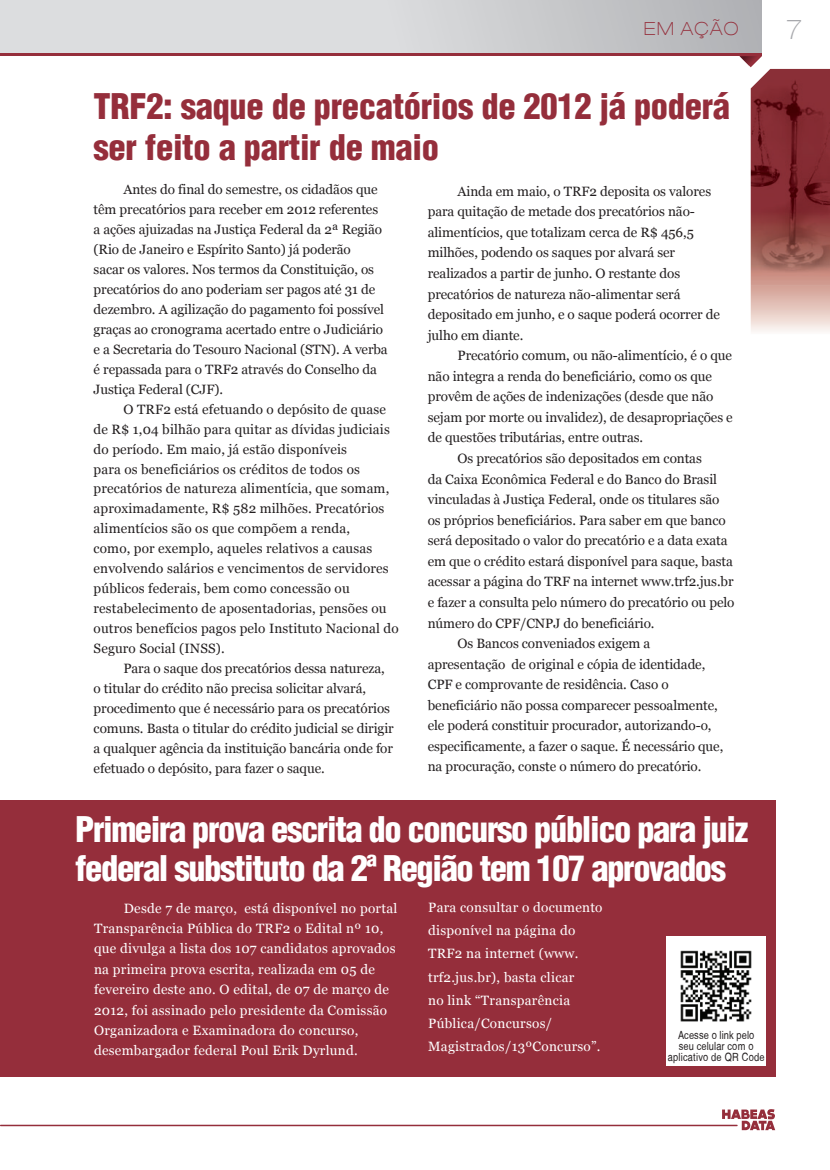
<style>
.page{position:relative;width:830px;height:1170px;background:#fff}
.page>*{position:absolute;margin:0;border:0;box-sizing:border-box;transform-origin:0 0}
.t1{font:900 condensed 34.5px/39px "Helvetica";letter-spacing:-.04em;color:#fff}
.t2{font:900 condensed 34.5px/40.5px "Helvetica";letter-spacing:-.01em;color:#952e3b}
.t3{font:100 expanded 27px "Helvetica 33";color:#a8a9ad}
.t4{font:100 expanded 18px "Helvetica 33";letter-spacing:.075em;color:#952e3b}
.t5{font:13.5px/20px "Georgia";letter-spacing:-.005em;color:#231f20}
.t6{font:13.5px/20.4px "Georgia";letter-spacing:.02em;color:#fff}
.t7{font:condensed 11.25px/11.2px "Helvetica";letter-spacing:.01em;color:#231f20;text-align:center}
</style>
<div class="page">
<svg style="left:721px;top:1109px;width:53px;height:21px"></svg>
<hr style="left:0;top:1124px;width:737px;height:2px;background:#952e3b">
<div style="left:0;top:0;width:761px;height:54px;background:linear-gradient(to right,#e7e8ea,#bbbcbf)"></div>
<hr style="left:0;top:54px;width:761px;height:2px;background:#952e3b">
<svg style="left:739px;top:56px;width:22px;height:11px"></svg>
<svg style="left:750px;top:285px;width:79px;height:47px;background:#e6c9c1"></svg>
<img style="left:750px;top:69px;width:79px;height:216px">
<div style="left:0;top:800px;width:775px;height:276px;background:#952e3b"></div>
<img style="left:666px;top:936px;width:99px;height:94px">
<div style="left:666px;top:1030px;width:99px;height:35px;background:#fff"></div>
<h3 class="t4" style="left:643px;top:17px;width:96px">EM AÇÃO</h3>
<h1 class="t2" style="left:94px;top:86px;width:637px">TRF2: saque de precatórios de 2012 já poderá ser feito a partir de maio</h1>
<p class="t5" style="left:94px;top:180px;width:295px;text-indent:30px">Antes do final do semestre, os cidadãos que têm precatórios para receber em 2012 referentes a ações ajuizadas na Justiça Federal da 2ª Região (Rio de Janeiro e Espírito Santo) já poderão<br>sacar os valores. Nos termos da Constituição, os precatórios do ano poderiam ser pagos até 31 de dezembro. A agilização do pagamento foi possível graças ao cronograma acertado entre o Judiciário e a Secretaria do Tesouro Nacional (STN). A verba é repassada para o TRF2 através do Conselho da Justiça Federal (CJF).</p>
<p class="t5" style="left:94px;top:399px;width:306px;text-indent:30px">O TRF2 está efetuando o depósito de quase de R$ 1,04 bilhão para quitar as dívidas judiciais do período. Em maio, já estão disponíveis<br>para os beneficiários os créditos de todos os precatórios de natureza alimentícia, que somam, aproximadamente, R$ 582 milhões. Precatórios alimentícios são os que compõem a renda,<br>como, por exemplo, aqueles relativos a causas envolvendo salários e vencimentos de servidores públicos federais, bem como concessão ou restabelecimento de aposentadorias, pensões ou outros benefícios pagos pelo Instituto Nacional do Seguro Social (INSS).</p>
<p class="t5" style="left:94px;top:658px;width:301px;text-indent:30px">Para o saque dos precatórios dessa natureza, o titular do crédito não precisa solicitar alvará, procedimento que é necessário para os precatórios comuns. Basta o titular do crédito judicial se dirigir a qualquer agência da instituição bancária onde for efetuado o depósito, para fazer o saque.</p>
<p class="t5" style="left:427px;top:181px;width:293px;line-height:20.5px;text-indent:30px">Ainda em maio, o TRF2 deposita os valores para quitação de metade dos precatórios não&shy;alimentícios, que totalizam cerca de R$ 456,5 milhões, podendo os saques por alvará ser realizados a partir de junho. O restante dos precatórios de natureza não-alimentar será depositado em junho, e o saque poderá ocorrer de julho em diante.</p>
<p class="t5" style="left:457px;top:346px;width:276px">Precatório comum, ou não-alimentício, é o que</p>
<p class="t5" style="left:427px;top:366px;width:286px">não integra a renda do beneficiário, como os que</p>
<p class="t5" style="left:427px;top:387px;width:287px">provêm de ações de indenizações (desde que não</p>
<p class="t5" style="left:427px;top:407px;width:306px">sejam por morte ou invalidez), de desapropriações e</p>
<p class="t5" style="left:427px;top:428px;width:217px">de questões tributárias, entre outras.</p>
<p class="t5" style="left:457px;top:448px;width:246px">Os precatórios são depositados em contas</p>
<p class="t5" style="left:427px;top:469px;width:291px">da Caixa Econômica Federal e do Banco do Brasil</p>
<p class="t5" style="left:427px;top:490px;width:293px">vinculadas à Justiça Federal, onde os titulares são</p>
<p class="t5" style="left:427px;top:510px;width:299px">os próprios beneficiários. Para saber em que banco</p>
<p class="t5" style="left:427px;top:531px;width:301px">será depositado o valor do precatório e a data exata</p>
<p class="t5" style="left:427px;top:551px;width:306px">em que o crédito estará disponível para saque, basta</p>
<p class="t5" style="left:427px;top:572px;width:307px">acessar a página do TRF na internet www.trf2.jus.br</p>
<p class="t5" style="left:427px;top:592px;width:308px">e fazer a consulta pelo número do precatório ou pelo</p>
<p class="t5" style="left:427px;top:613px;width:228px">número do CPF/CNPJ do beneficiário.</p>
<p class="t5" style="left:457px;top:633px;width:194px">Os Bancos conveniados exigem a</p>
<p class="t5" style="left:427px;top:654px;width:279px">apresentação de original e cópia de identidade,</p>
<p class="t5" style="left:427px;top:674px;width:242px">CPF e comprovante de residência. Caso o</p>
<p class="t5" style="left:427px;top:695px;width:291px">beneficiário não possa comparecer pessoalmente,</p>
<p class="t5" style="left:427px;top:716px;width:285px">ele poderá constituir procurador, autorizando-o,</p>
<p class="t5" style="left:427px;top:736px;width:297px">especificamente, a fazer o saque. É necessário que,</p>
<p class="t5" style="left:427px;top:757px;width:275px">na procuração, conste o número do precatório.</p>
<h1 class="t1" style="left:75px;top:809px;width:674px">Primeira prova escrita do concurso público para juiz federal substituto da 2ª Região tem 107 aprovados</h1>
<p class="t6" style="left:94px;top:897px;width:304px;text-indent:30px">Desde 7 de março, está disponível no portal Transparência Pública do TRF2 o Edital nº 10, que divulga a lista dos 107 candidatos aprovados na primeira prova escrita, realizada em 05 de fevereiro deste ano. O edital, de 07 de março de 2012, foi assinado pelo presidente da Comissão Organizadora e Examinadora do concurso, desembargador federal Poul Erik Dyrlund.</p>
<p class="t6" style="left:428px;top:896px;width:176px;line-height:23.1px">Para consultar o documento disponível na página do<br>TRF2 na internet (www. trf2.jus.br), basta clicar<br>no link “Transparência<br>Pública/Concursos/<br>Magistrados/13ºConcurso”.</p>
<p class="t7" style="left:667px;top:1028px;width:98px">Acesse o link pelo<br>seu celular com o aplicativo de QR Code</p>
<h2 class="t3" style="left:785px;top:14px;width:18px">7</h2>
</div>
